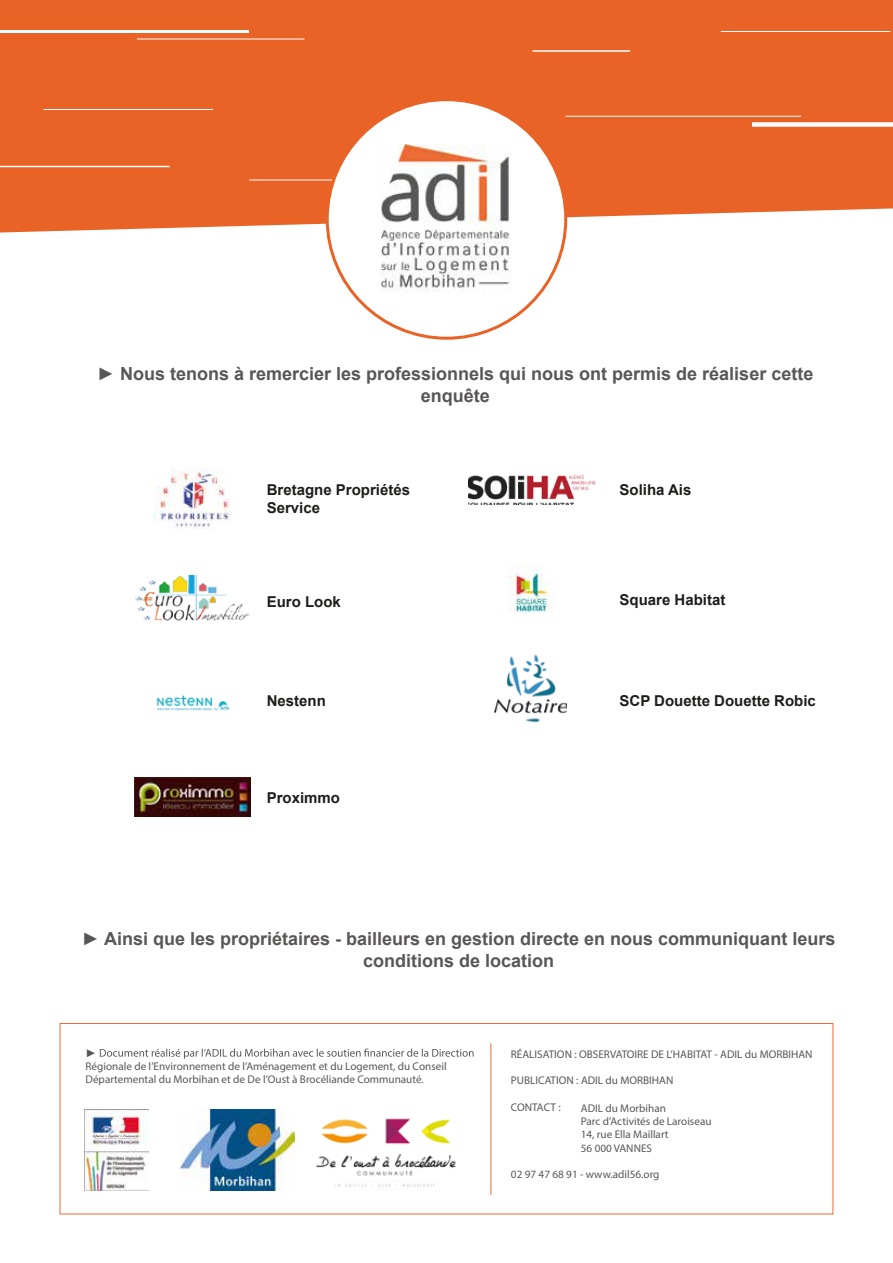
<style>
.page{position:relative;width:893px;height:1263px;background:#fff}
.page>*{position:absolute;margin:0;border:0;box-sizing:border-box;transform-origin:0 0}
.t1{font:700 18px/21.6px "Arial";color:#595756;text-align:center}
.t2{font:700 15px/18px "Arial";color:#1d1d1b}
.t3{font:11.25px/13.4px "Myriad Pro";color:#595756}
.t4{font:11.25px "Arial";color:#595756}
</style>
<div class="page">
<div style="left:0;top:0;width:893px;height:233px;background:#e96226"></div>
<hr style="left:249px;top:180px;width:235px;height:1px;background:#fff">
<div style="left:327px;top:100px;width:239px;height:238px;background:#fff;border-radius:50%"></div>
<img style="left:381px;top:145px;width:130px;height:147px">
<hr style="left:0;top:30px;width:249px;height:3px;background:#fff">
<div style="left:752px;top:122px;width:141px;height:5px;background:#fff"></div>
<hr style="left:137px;top:39px;width:167px;height:1px;background:#fff">
<hr style="left:565px;top:116px;width:236px;height:1px;background:#fff">
<hr style="left:43px;top:109px;width:170px;height:1px;background:#fff">
<hr style="left:0;top:166px;width:169px;height:1px;background:#fff">
<hr style="left:532px;top:50px;width:98px;height:2px;background:#fff">
<hr style="left:721px;top:31px;width:169px;height:1px;background:#fff">
<hr style="left:490px;top:1043px;width:1px;height:152px;background:#ed6b33">
<svg style="left:100px;top:1048px;width:374px;height:11px"></svg>
<img style="left:84px;top:1109px;width:64px;height:82px">
<img style="left:180px;top:1109px;width:115px;height:81px">
<div style="left:60px;top:1023px;width:773px;height:191px;border:1px solid #ed6b33"></div>
<img style="left:469px;top:476px;width:127px;height:28px">
<img style="left:155px;top:469px;width:76px;height:59px">
<img style="left:135px;top:778px;width:116px;height:38px">
<img style="left:494px;top:654px;width:73px;height:69px">
<img style="left:136px;top:575px;width:114px;height:45px">
<img style="left:316px;top:1118px;width:140px;height:69px">
<img style="left:508px;top:565px;width:44px;height:48px">
<img style="left:156px;top:695px;width:74px;height:16px">
<h1 class="t1" style="left:97px;top:364px;width:718px">► Nous tenons à remercier les professionnels qui nous ont permis de réaliser cette enquête</h1>
<h2 class="t2" style="left:267px;top:482px;width:145px">Bretagne Propriétés<br>Service</h2>
<h2 class="t2" style="left:619px;top:482px;width:73px">Soliha Ais</h2>
<h2 class="t2" style="left:267px;top:593px;width:76px">Euro Look</h2>
<h2 class="t2" style="left:619px;top:591px;width:107px">Square Habitat</h2>
<h2 class="t2" style="left:267px;top:692px;width:61px">Nestenn</h2>
<h2 class="t2" style="left:619px;top:692px;width:198px">SCP Douette Douette Robic</h2>
<h2 class="t2" style="left:267px;top:789px;width:75px">Proximmo</h2>
<h1 class="t1" style="left:82px;top:929px;width:755px">► Ainsi que les propriétaires - bailleurs en gestion directe en nous communiquant leurs conditions de location</h1>
<p class="t4" style="left:86px;top:1045px;width:13px">►</p>
<p class="t3" style="left:86px;top:1059px;width:363px">Régionale de l’Environnement de l’Aménagement et du Logement, du Conseil<br>Départemental du Morbihan et de De l’Oust à Brocéliande Communauté.</p>
<p class="t3" style="left:511px;top:1047px;width:303px">RÉALISATION : OBSERVATOIRE DE L’HABITAT - ADIL du MORBIHAN</p>
<p class="t3" style="left:511px;top:1074px;width:164px">PUBLICATION : ADIL du MORBIHAN</p>
<p class="t3" style="left:511px;top:1101px;width:51px">CONTACT :</p>
<p class="t3" style="left:581px;top:1101px;width:132px">ADIL du Morbihan<br>Parc d’Activités de Laroiseau<br>14, rue Ella Maillart<br>56 000 VANNES</p>
<p class="t3" style="left:511px;top:1168px;width:150px">02 97 47 68 91 - www.adil56.org</p>
</div>
